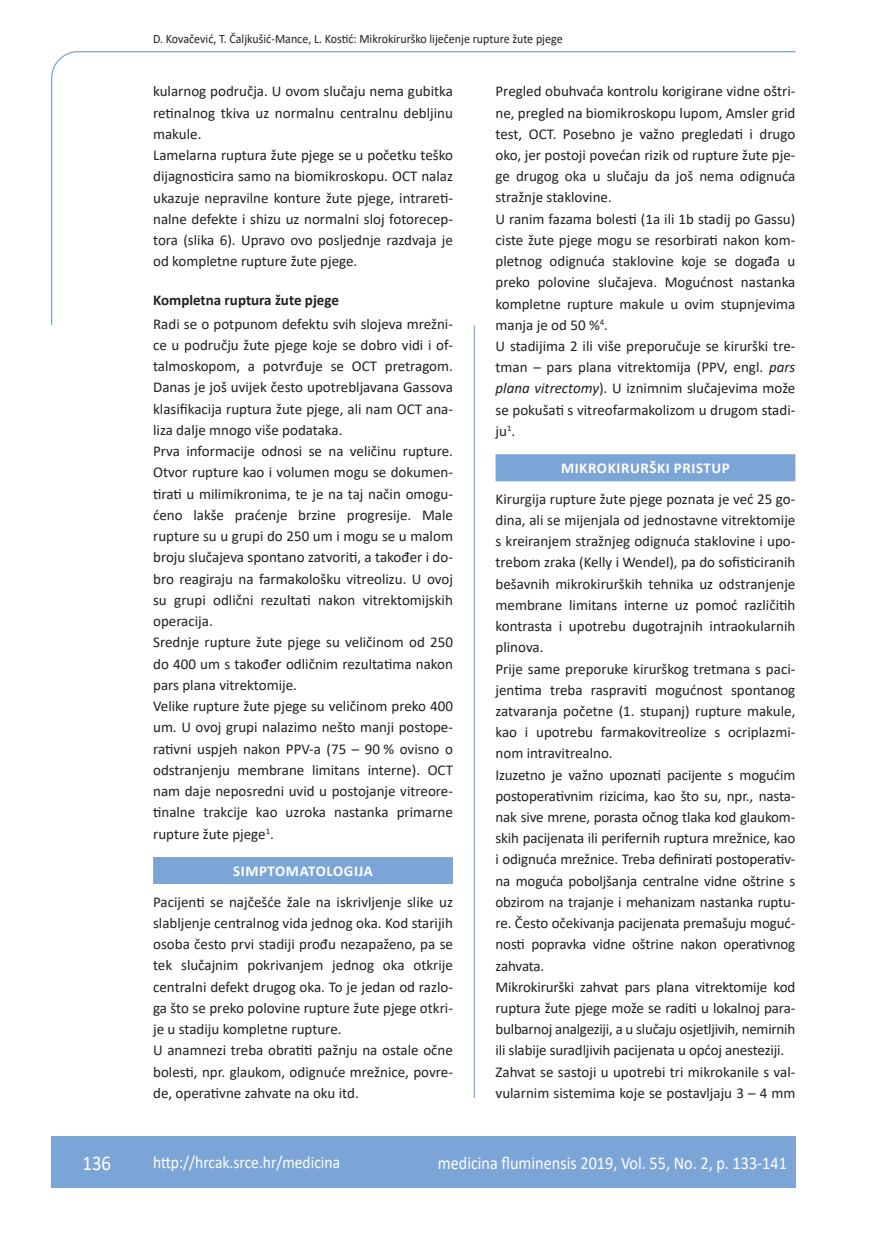
<style>
.page{position:relative;width:872px;height:1234px;background:#fff}
.page>*{position:absolute;margin:0;border:0;box-sizing:border-box;transform-origin:0 0}
.t1{font:21px "Calibri";color:#fff;scale:.9 1}
.t2{font:18px "Calibri";color:#fff;scale:.9 1}
.t3{font:17.25px "Calibri";color:#fff;scale:.9 1}
.osnovni_tekst{font:15px/21.1px "Calibri";color:#231f20;text-align:justify}
.naslov_ruler{font:700 15px "Calibri";letter-spacing:.04em;color:#fff}
.podnaslov{font:700 15px "Calibri";color:#231f20}
.glava{font:12.75px "Calibri";color:#231f20;scale:.94 1}
.s1{font-style:italic}
</style>
<div class="page">
<svg style="left:51px;top:51px;width:745px;height:274px"></svg>
<hr style="left:473px;top:325px;width:2px;height:772px;background:#7ca5d7">
<div style="left:51px;top:1135px;width:744px;height:51px;background:#7ca5d7"></div>
<div style="left:153px;top:856px;width:300px;height:27px;background:#7ca5d7"></div>
<div style="left:495px;top:454px;width:300px;height:27px;background:#7ca5d7"></div>
<p class="glava" style="left:153px;top:29px;width:437px">D. Kovačević, T. Čaljkušić-Mance, L. Kostić: Mikrokirurško liječenje rupture žute pjege</p>
<p class="osnovni_tekst" style="left:153px;top:80px;width:301px">kularnog područja. U ovom slučaju nema gubitka retinalnog tkiva uz normalnu centralnu debljinu makule.</p>
<p class="osnovni_tekst" style="left:153px;top:144px;width:301px">Lamelarna ruptura žute pjege se u početku teško dijagnosticira samo na biomikroskopu. OCT nalaz ukazuje nepravilne konture žute pjege, intrareti&shy;nalne defekte i shizu uz normalni sloj fotorecep&shy;tora (slika 6). Upravo ovo posljednje razdvaja je od kompletne rupture žute pjege.</p>
<p class="podnaslov" style="left:153px;top:289px;width:187px">Kompletna ruptura žute pjege</p>
<p class="osnovni_tekst" style="left:153px;top:312px;width:301px">Radi se o potpunom defektu svih slojeva mrežni&shy;ce u području žute pjege koje se dobro vidi i of&shy;talmoskopom, a potvrđuje se OCT pretragom.<br>Danas je još uvijek često upotrebljavana Gassova klasifikacija ruptura žute pjege, ali nam OCT ana&shy;liza dalje mnogo više podataka.</p>
<p class="osnovni_tekst" style="left:153px;top:440px;width:301px">Prva informacije odnosi se na veličinu rupture.<br>Otvor rupture kao i volumen mogu se dokumen&shy;tirati u milimikronima, te je na taj način omogu&shy;ćeno lakše praćenje brzine progresije. Male rupture su u grupi do 250 um i mogu se u malom broju slučajeva spontano zatvoriti, a također i do&shy;bro reagiraju na farmakološku vitreolizu. U ovoj su grupi odlični rezultati nakon vitrektomijskih operacija.</p>
<p class="osnovni_tekst" style="left:153px;top:631px;width:301px">Srednje rupture žute pjege su veličinom od 250 do 400 um s također odličnim rezultatima nakon pars plana vitrektomije.</p>
<p class="osnovni_tekst" style="left:153px;top:695px;width:301px">Velike rupture žute pjege su veličinom preko 400 um. U ovoj grupi nalazimo nešto manji postope&shy;rativni uspjeh nakon PPV-a (75 – 90 % ovisno o odstranjenju membrane limitans interne). OCT nam daje neposredni uvid u postojanje vitreore&shy;tinalne trakcije kao uzroka nastanka primarne rupture žute pjege<sup>1</sup>.</p>
<p class="naslov_ruler" style="left:233px;top:860px;width:141px">SIMPTOMATOLOGIJA</p>
<p class="osnovni_tekst" style="left:153px;top:890px;width:301px">Pacijenti se najčešće žale na iskrivljenje slike uz slabljenje centralnog vida jednog oka. Kod starijih osoba često prvi stadiji prođu nezapaženo, pa se tek slučajnim pokrivanjem jednog oka otkrije centralni defekt drugog oka. To je jedan od razlo&shy;ga što se preko polovine rupture žute pjege otkri&shy;je u stadiju kompletne rupture.</p>
<p class="osnovni_tekst" style="left:153px;top:1039px;width:301px">U anamnezi treba obratiti pažnju na ostale očne bolesti, npr. glaukom, odignuće mrežnice, povre&shy;de, operativne zahvate na oku itd.</p>
<p class="osnovni_tekst" style="left:495px;top:80px;width:301px">Pregled obuhvaća kontrolu korigirane vidne oštri&shy;ne, pregled na biomikroskopu lupom, Amsler grid test, OCT. Posebno je važno pregledati i drugo oko, jer postoji povećan rizik od rupture žute pje&shy;ge drugog oka u slučaju da još nema odignuća stražnje staklovine.</p>
<p class="osnovni_tekst" style="left:495px;top:208px;width:301px">U ranim fazama bolesti (1a ili 1b stadij po Gassu) ciste žute pjege mogu se resorbirati nakon kom&shy;pletnog odignuća staklovine koje se događa u preko polovine slučajeva. Mogućnost nastanka kompletne rupture makule u ovim stupnjevima manja je od 50 %<sup>4</sup>.</p>
<p class="osnovni_tekst" style="left:495px;top:335px;width:301px">U stadijima 2 ili više preporučuje se kirurški tre&shy;tman – pars plana vitrektomija (PPV, engl. <span class="s1">pars plana vitrectomy</span>). U iznimnim slučajevima može se pokušati s vitreofarmakolizom u drugom stadi&shy;ju<sup>1</sup>.</p>
<p class="naslov_ruler" style="left:561px;top:457px;width:170px">MIKROKIRURŠKI PRISTUP</p>
<p class="osnovni_tekst" style="left:495px;top:487px;width:301px">Kirurgija rupture žute pjege poznata je već 25 go&shy;dina, ali se mijenjala od jednostavne vitrektomije s kreiranjem stražnjeg odignuća staklovine i upo&shy;trebom zraka (Kelly i Wendel), pa do sofisticiranih bešavnih mikrokirurških tehnika uz odstranjenje membrane limitans interne uz pomoć različitih kontrasta i upotrebu dugotrajnih intraokularnih plinova.</p>
<p class="osnovni_tekst" style="left:495px;top:657px;width:301px">Prije same preporuke kirurškog tretmana s paci&shy;jentima treba raspraviti mogućnost spontanog zatvaranja početne (1. stupanj) rupture makule, kao i upotrebu farmakovitreolize s ocriplazmi&shy;nom intravitrealno.</p>
<p class="osnovni_tekst" style="left:495px;top:763px;width:301px">Izuzetno je važno upoznati pacijente s mogućim postoperativnim rizicima, kao što su, npr., nasta&shy;nak sive mrene, porasta očnog tlaka kod glaukom&shy;skih pacijenata ili perifernih ruptura mrežnice, kao i odignuća mrežnice. Treba definirati postoperativ&shy;na moguća poboljšanja centralne vidne oštrine s obzirom na trajanje i mehanizam nastanka ruptu&shy;re. Često očekivanja pacijenata premašuju moguć&shy;nosti popravka vidne oštrine nakon operativnog zahvata.</p>
<p class="osnovni_tekst" style="left:495px;top:975px;width:301px">Mikrokirurški zahvat pars plana vitrektomije kod ruptura žute pjege može se raditi u lokalnoj para&shy;bulbarnoj analgeziji, a u slučaju osjetljivih, nemirnih ili slabije suradljivih pacijenata u općoj anesteziji.</p>
<p class="osnovni_tekst" style="left:495px;top:1060px;width:301px">Zahvat se sastoji u upotrebi tri mikrokanile s val&shy;vularnim sistemima koje se postavljaju 3 – 4 mm</p>
<p class="t1" style="left:82px;top:1147px;width:33px">136</p>
<p class="t3" style="left:153px;top:1149px;width:209px">http://hrcak.srce.hr/medicina</p>
<p class="t2" style="left:438px;top:1149px;width:389px">medicina fluminensis 2019, Vol. 55, No. 2, p. 133-141</p>
</div>
